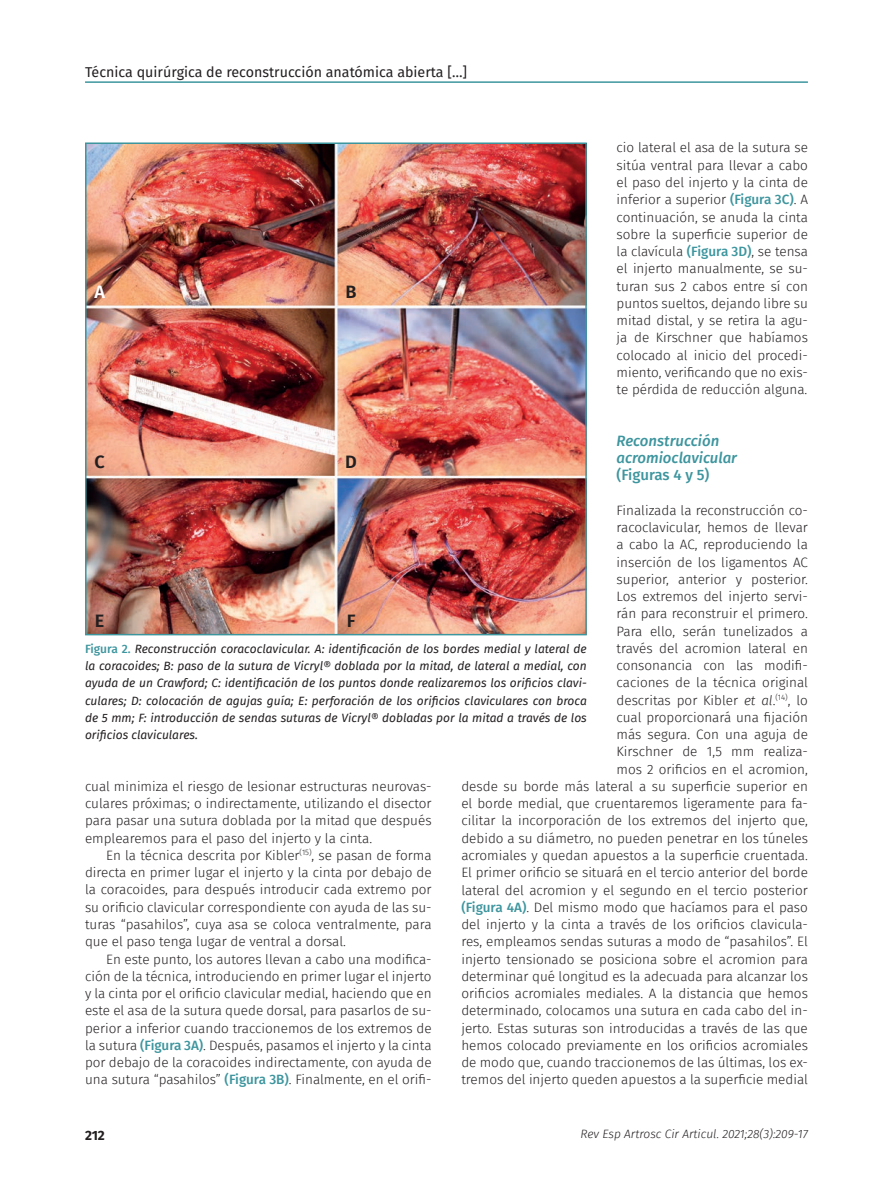
<style>
.page{position:relative;width:893px;height:1191px;background:#fff}
.page>*{position:absolute;margin:0;border:0;box-sizing:border-box;transform-origin:0 0}
.Letra_figura{font:600 18px "Fira Sans FS";color:#231f20}
.Letra_figura-2{font:600 18px "Fira Sans FS";color:#fff}
.Subladillo{font:italic 500 15px/17.2px "Fira Sans FS";color:#3d959e}
.t1{font:14.25px "Fira Sans FS";color:#231f20}
.Primer_párrafo{font:300 13.5px/17.2px "Fira Sans FS";color:#231f20;text-align:right}
.Párrafo_general{font:300 13.5px/17.2px "Fira Sans FS";color:#231f20;text-align:justify}
.t2{font:700 13.5px "Fira Sans FS";color:#231f20}
.Pie_de_foto{font:italic 12px/17.2px "Fira Sans FS";color:#231f20;text-align:justify}
.t3{font:italic 300 12px "Fira Sans FS";color:#231f20}
.s1{font-weight:500;color:#3d959e}
.s2{font-style:normal}
.s3{font-style:italic}
.s4{font-weight:500;font-style:normal;color:#3d959e}
</style>
<div class="page">
<hr style="left:85px;top:81px;width:723px;height:2px;background:#3d959e">
<img style="left:88px;top:145px;width:496px;height:487px">
<div style="left:85px;top:142px;width:502px;height:493px;border:2px solid #3d959e"></div>
<p class="t1" style="left:85px;top:62px;width:384px">Técnica quirúrgica de reconstrucción anatómica abierta […]</p>
<p class="Párrafo_general" style="left:617px;top:139px;width:193px">cio lateral el asa de la sutura se sitúa ventral para llevar a cabo el paso del injerto y la cinta de inferior a superior <span class="s1">(Figura 3C)</span>. A continuación, se anuda la cinta sobre la superficie superior de la clavícula <span class="s1">(Figura 3D)</span>, se tensa el injerto manualmente, se su&shy;turan sus 2 cabos entre sí con puntos sueltos, dejando libre su mitad distal, y se retira la agu&shy;ja de Kirschner que habíamos colocado al inicio del procedi&shy;miento, verificando que no exis&shy;te pérdida de reducción alguna.</p>
<p class="Subladillo" style="left:617px;top:432px;width:122px">Reconstrucción acromioclavicular <span class="s2">(Figuras 4 y 5)</span></p>
<p class="Primer_párrafo" style="left:461px;top:501px;width:348px">Finalizada la reconstrucción co-<br>racoclavicular, hemos de llevar<br>a cabo la AC, reproduciendo la<br>inserción de los ligamentos AC<br>superior, anterior y posterior.<br>Los extremos del injerto servi-<br>rán para reconstruir el primero.<br>Para ello, serán tunelizados a<br>través del acromion lateral en<br>consonancia con las modifi-<br>caciones de la técnica original<br>descritas por Kibler <span class="s3">et al</span>.<sup>(14)</sup>, lo<br>cual proporcionará una fijación<br>más segura. Con una aguja de<br>Kirschner de 1,5 mm realiza-<br>mos 2 orificios en el acromion,<br>desde su borde más lateral a su superficie superior en el borde medial, que cruentaremos ligeramente para fa&shy;cilitar la incorporación de los extremos del injerto que, debido a su diámetro, no pueden penetrar en los túneles acromiales y quedan apuestos a la superficie cruentada.<br>El primer orificio se situará en el tercio anterior del borde lateral del acromion y el segundo en el tercio posterior <span class="s1">(Figura 4A)</span>. Del mismo modo que hacíamos para el paso del injerto y la cinta a través de los orificios clavicula&shy;res, empleamos sendas suturas a modo de “pasahilos”. El injerto tensionado se posiciona sobre el acromion para determinar qué longitud es la adecuada para alcanzar los orificios acromiales mediales. A la distancia que hemos determinado, colocamos una sutura en cada cabo del in&shy;jerto. Estas suturas son introducidas a través de las que hemos colocado previamente en los orificios acromiales de modo que, cuando traccionemos de las últimas, los ex&shy;tremos del injerto queden apuestos a la superficie medial</p>
<p class="Letra_figura-2" style="left:94px;top:278px;width:12px">A</p>
<p class="Letra_figura" style="left:346px;top:278px;width:13px">B</p>
<p class="Letra_figura" style="left:95px;top:448px;width:12px">C</p>
<p class="Letra_figura" style="left:345px;top:448px;width:13px">D</p>
<p class="Letra_figura" style="left:95px;top:607px;width:11px">E</p>
<p class="Letra_figura" style="left:347px;top:607px;width:10px">F</p>
<p class="Pie_de_foto" style="left:85px;top:640px;width:503px"><span class="s4">Figura 2.</span> Reconstrucción coracoclavicular. A: identificación de los bordes medial y lateral de la coracoides; B: paso de la sutura de Vicryl® doblada por la mitad, de lateral a medial, con ayuda de un Crawford; C: identificación de los puntos donde realizaremos los orificios clavi&shy;culares; D: colocación de agujas guía; E: perforación de los orificios claviculares con broca de 5 mm; F: introducción de sendas suturas de Vicryl® dobladas por la mitad a través de los orificios claviculares.</p>
<p class="Párrafo_general" style="left:85px;top:777px;width:348px">cual minimiza el riesgo de lesionar estructuras neurovas&shy;culares próximas; o indirectamente, utilizando el disector para pasar una sutura doblada por la mitad que después emplearemos para el paso del injerto y la cinta.</p>
<p class="Párrafo_general" style="left:85px;top:846px;width:348px;text-indent:21px">En la técnica descrita por Kibler<sup>(15)</sup>, se pasan de forma directa en primer lugar el injerto y la cinta por debajo de la coracoides, para después introducir cada extremo por su orificio clavicular correspondiente con ayuda de las su&shy;turas “pasahilos”, cuya asa se coloca ventralmente, para que el paso tenga lugar de ventral a dorsal.</p>
<p class="Párrafo_general" style="left:85px;top:950px;width:348px;text-indent:21px">En este punto, los autores llevan a cabo una modifica&shy;ción de la técnica, introduciendo en primer lugar el injerto y la cinta por el orificio clavicular medial, haciendo que en este el asa de la sutura quede dorsal, para pasarlos de su&shy;perior a inferior cuando traccionemos de los extremos de la sutura <span class="s1">(Figura 3A)</span>. Después, pasamos el injerto y la cinta por debajo de la coracoides indirectamente, con ayuda de una sutura “pasahilos” <span class="s1">(Figura 3B)</span>. Finalmente, en el orifi-</p>
<p class="t2" style="left:85px;top:1124px;width:21px">212</p>
<p class="t3" style="left:580px;top:1125px;width:229px">Rev Esp Artrosc Cir Articul. 2021;28(3):209-17</p>
</div>
